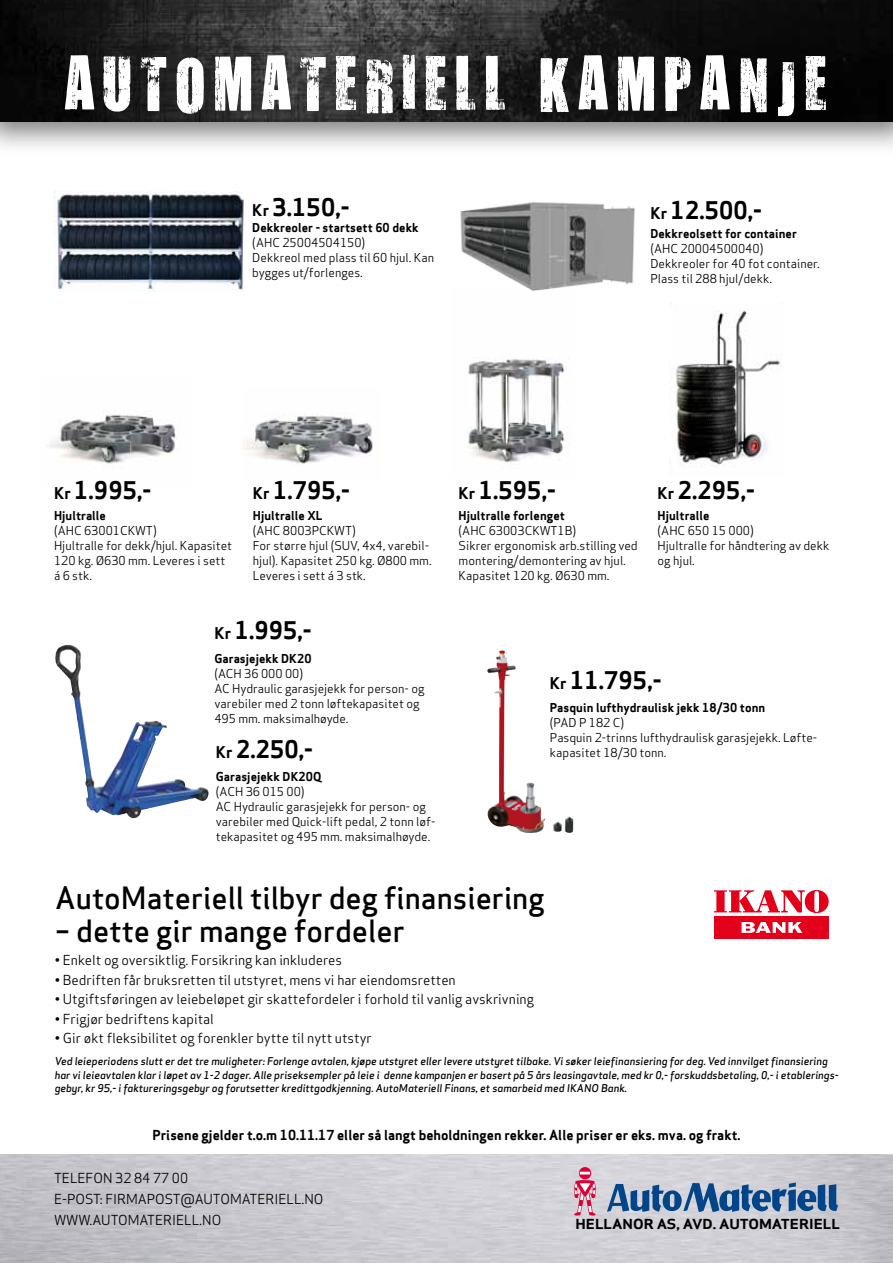
<style>
.page{position:relative;width:893px;height:1263px;background:#fff}
.page>*{position:absolute;margin:0;border:0;box-sizing:border-box;transform-origin:0 0}
.t1{font:63px "You Are Loved";letter-spacing:.12em;color:#fff}
.t2{font:500 30px "Apex Sans";color:#000}
.t3{font:700 23.7px "Apex Sans";letter-spacing:.005em;color:#000}
.t4{font:13.5px/21px "Apex Sans";color:#000}
.t5{font:700 13.5px "Apex Sans";color:#000}
.t6{font:700 13.5px "Apex Sans";color:#000;scale:1.14 1}
.t7{font:12px/15px "Apex Sans";color:#000}
.t8{font:700 12px "Apex Sans";letter-spacing:.005em;color:#000}
.t9{font:italic 500 10.5px/13.5px "Apex Sans";color:#000}
.s1{font-size:15.9px}
</style>
<div class="page">
<img style="left:676px;top:310px;width:106px;height:157px">
<img style="left:467px;top:357px;width:102px;height:108px">
<img style="left:0;top:1154px;width:893px;height:109px">
<svg style="left:579px;top:1167px;width:12px;height:12px"></svg>
<svg style="left:579px;top:1172px;width:11px;height:2px"></svg>
<svg style="left:574px;top:1180px;width:22px;height:35px"></svg>
<svg style="left:607px;top:1182px;width:231px;height:30px;background:#6c8cb1"></svg>
<div style="left:0;top:0;width:893px;height:155px;background:#000;opacity:.5"></div>
<img style="left:0;top:0;width:893px;height:121px">
<div style="left:714px;top:916px;width:114px;height:22px;background:#e2001a"></div>
<svg style="left:741px;top:922px;width:61px;height:11px"></svg>
<svg style="left:714px;top:890px;width:115px;height:23px"></svg>
<img style="left:53px;top:191px;width:191px;height:100px">
<img style="left:460px;top:202px;width:175px;height:89px">
<img style="left:50px;top:414px;width:126px;height:50px">
<img style="left:242px;top:415px;width:131px;height:50px">
<img style="left:55px;top:645px;width:46px;height:168px">
<img style="left:487px;top:650px;width:86px;height:183px">
<h1 class="t1" style="left:64px;top:42px;width:765px">AUTOMATERIELL KAMPANJE</h1>
<h3 class="t3" style="left:252px;top:191px;width:99px"><span class="s1">Kr</span> 3.150,-</h3>
<p class="t8" style="left:252px;top:220px;width:168px">Dekkreoler - startsett 60 dekk</p>
<p class="t7" style="left:252px;top:234px;width:183px">(AHC 25004504150)<br>Dekkreol med plass til 60 hjul. Kan bygges ut/forlenges.</p>
<h3 class="t3" style="left:650px;top:195px;width:113px"><span class="s1">Kr</span> 12.500,-</h3>
<p class="t8" style="left:650px;top:226px;width:148px">Dekkreolsett for container</p>
<p class="t7" style="left:650px;top:240px;width:171px">(AHC 20004500040)<br>Dekkreoler for 40 fot container.<br>Plass til 288 hjul/dekk.</p>
<h3 class="t3" style="left:54px;top:475px;width:99px"><span class="s1">Kr</span> 1.995,-</h3>
<p class="t8" style="left:54px;top:508px;width:53px">Hjultralle</p>
<p class="t7" style="left:54px;top:522px;width:180px">(AHC 63001CKWT)<br>Hjultralle for dekk/hjul. Kapasitet<br>120 kg. Ø630 mm. Leveres i sett á 6 stk.</p>
<h3 class="t3" style="left:253px;top:475px;width:99px"><span class="s1">Kr</span> 1.795,-</h3>
<p class="t8" style="left:253px;top:508px;width:71px">Hjultralle XL</p>
<p class="t7" style="left:253px;top:522px;width:180px">(AHC 8003PCKWT)<br>For større hjul (SUV, 4x4, varebil&shy;hjul). Kapasitet 250 kg. Ø800 mm.<br>Leveres i sett á 3 stk.</p>
<h3 class="t3" style="left:459px;top:475px;width:99px"><span class="s1">Kr</span> 1.595,-</h3>
<p class="t8" style="left:459px;top:508px;width:108px">Hjultralle forlenget</p>
<p class="t7" style="left:459px;top:522px;width:181px">(AHC 63003CKWT1B)<br>Sikrer ergonomisk arb.stilling ved montering/demontering av hjul.<br>Kapasitet 120 kg. Ø630 mm.</p>
<h3 class="t3" style="left:658px;top:475px;width:99px"><span class="s1">Kr</span> 2.295,-</h3>
<p class="t8" style="left:658px;top:508px;width:53px">Hjultralle</p>
<p class="t7" style="left:658px;top:522px;width:173px">(AHC 650 15 000)<br>Hjultralle for håndtering av dekk og hjul.</p>
<h3 class="t3" style="left:214px;top:615px;width:99px"><span class="s1">Kr</span> 1.995,-</h3>
<p class="t8" style="left:214px;top:651px;width:99px">Garasjejekk DK20</p>
<p class="t7" style="left:214px;top:665px;width:212px">(ACH 36 000 00)<br>AC Hydraulic garasjejekk for person- og varebiler med 2 tonn løftekapasitet og<br>495 mm. maksimalhøyde.</p>
<h3 class="t3" style="left:550px;top:665px;width:113px"><span class="s1">Kr</span> 11.795,-</h3>
<p class="t8" style="left:550px;top:699px;width:217px">Pasquin lufthydraulisk jekk 18/30 tonn</p>
<p class="t7" style="left:550px;top:714px;width:269px">(PAD P 182 C)<br>Pasquin 2-trinns lufthydraulisk garasjejekk. Løfte&shy;kapasitet 18/30 tonn.</p>
<h3 class="t3" style="left:216px;top:734px;width:99px"><span class="s1">Kr</span> 2.250,-</h3>
<p class="t8" style="left:216px;top:768px;width:107px">Garasjejekk DK20Q</p>
<p class="t7" style="left:216px;top:783px;width:221px">(ACH 36 015 00)<br>AC Hydraulic garasjejekk for person- og varebiler med Quick-lift pedal, 2 tonn løf&shy;tekapasitet og 495 mm. maksimalhøyde.</p>
<h2 class="t2" style="left:55px;top:872px;width:491px">AutoMateriell tilbyr deg finansiering</h2>
<h2 class="t2" style="left:55px;top:905px;width:351px">– dette gir mange fordeler</h2>
<p class="t4" style="left:55px;top:949px;width:289px">• Enkelt og oversiktlig. Forsikring kan inkluderes</p>
<p class="t4" style="left:55px;top:968px;width:403px">• Bedriften får bruksretten til utstyret, mens vi har eiendomsretten</p>
<p class="t4" style="left:55px;top:988px;width:481px">• Utgiftsføringen av leiebeløpet gir skattefordeler i forhold til vanlig avskrivning</p>
<p class="t4" style="left:55px;top:1007px;width:161px">• Frigjør bedriftens kapital</p>
<p class="t4" style="left:55px;top:1027px;width:319px">• Gir økt fleksibilitet og forenkler bytte til nytt utstyr</p>
<p class="t9" style="left:55px;top:1053px;width:786px">Ved leieperiodens slutt er det tre muligheter: Forlenge avtalen, kjøpe utstyret eller levere utstyret tilbake. Vi søker leiefinansiering for deg. Ved innvilget finansiering har vi leieavtalen klar i løpet av 1-2 dager. Alle priseksempler på leie i denne kampanjen er basert på 5 års leasingavtale, med kr 0,- forskuddsbetaling, 0,- i etablerings&shy;gebyr, kr 95,- i faktureringsgebyr og forutsetter kredittgodkjenning. AutoMateriell Finans, et samarbeid med IKANO Bank.</p>
<p class="t5" style="left:153px;top:1126px;width:589px">Prisene gjelder t.o.m 10.11.17 eller så langt beholdningen rekker. Alle priser er eks. mva. og frakt.</p>
<p class="t4" style="left:54px;top:1166px;width:271px">Telefon 32 84 77 00<br>E-post: firmapost@automateriell.no www.automateriell.no</p>
<p class="t6" style="left:575px;top:1215px;width:19px">hellanor</p>
<p class="t6" style="left:657px;top:1215px;width:33px">as , avd</p>
<p class="t6" style="left:713px;top:1215px;width:15px">. automateriell</p>
</div>
